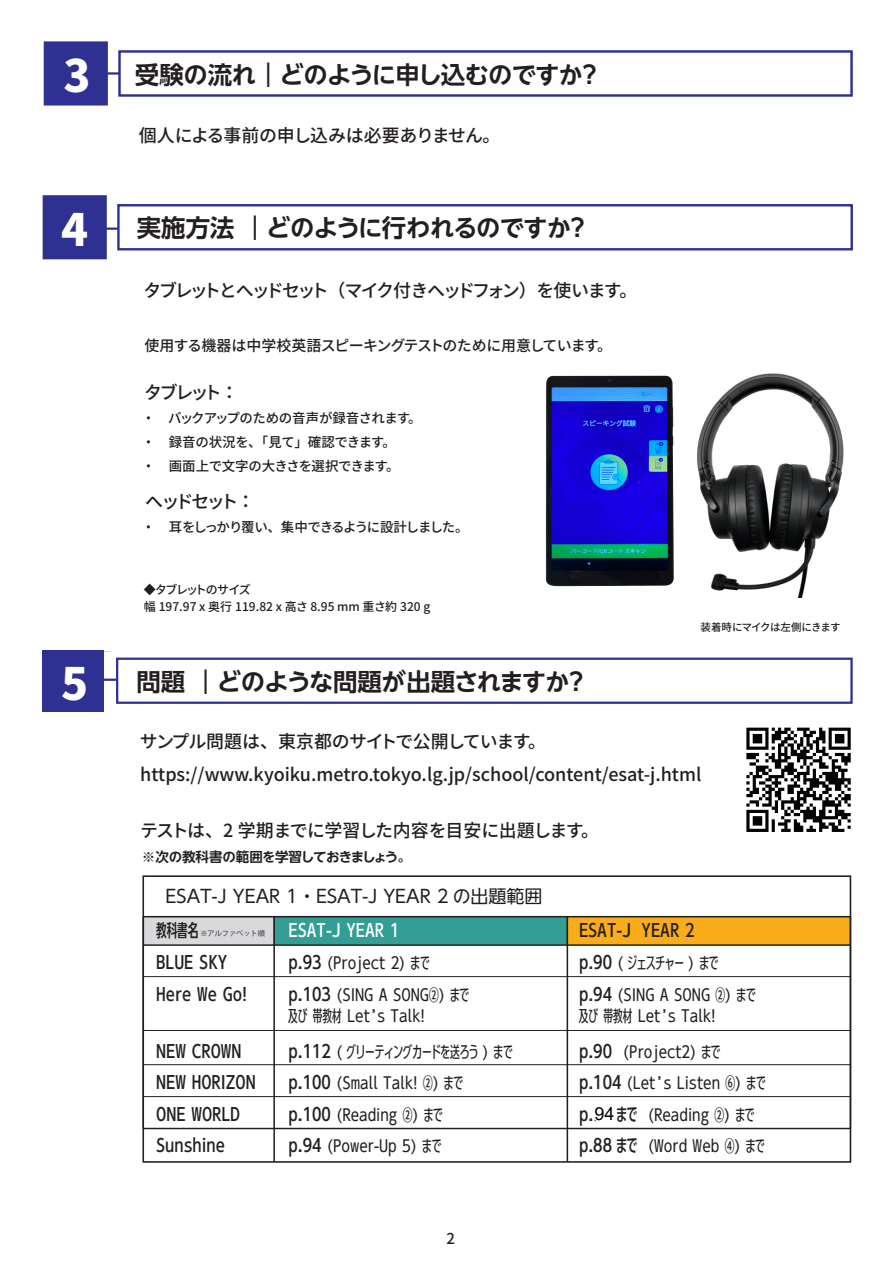
<style>
.page{position:relative;width:893px;height:1263px;background:#fff}
.page>*{position:absolute;margin:0;border:0;box-sizing:border-box;transform-origin:0 0}
.t1{font:700 24.45px "UD Shin Go NT Pr 6 De";letter-spacing:-.035em;color:#231f20}
.t2{font:500 18px/33px "Source Han Sans";color:#231f20}
.t3{font:500 18px "Source Han Sans";letter-spacing:-.03em;color:#231f20}
.t4{font:500 18px "Source Han Sans";letter-spacing:-.11em;color:#231f20}
.t5{font:18px "UD Shin Go NT Pr 6";color:#231f20}
.t6{font:18px "Arial";color:#000}
.t7{font:500 17.55px "UD Shin Go C Osiz Pr 6 N";color:#231f20}
.t8{font:500 17.55px "UD Shin Go C Osiz Pr 6 N";color:#fff}
.t9{font:16.2px "UD Shin Go C Osiz Pr 6 N";color:#231f20}
.t10{font:16.2px "UD Shin Go C Osiz Pr 6 N";letter-spacing:-.02em;color:#231f20}
.t11{font:500 15px "Source Han Sans";letter-spacing:-.05em;color:#231f20}
.t12{font:500 13.5px/24px "Source Han Sans";letter-spacing:-.04em;color:#231f20}
.t13{font:500 13.5px "Source Han Sans";letter-spacing:-.105em;color:#231f20}
.t14{font:700 13.5px "UD Shin Go NT Pr 6 De";letter-spacing:-.05em;color:#231f20}
.t15{font:500 12px/16.5px "Source Han Sans";letter-spacing:-.02em;color:#231f20}
.t16{font:500 10.5px "Source Han Sans";letter-spacing:-.045em;color:#231f20}
.t17{font:7.2px "Koz Go Pr 6 N";color:#231f20}
.s1{font-family:"Source Han Sans";font-weight:800;font-size:44.55px;color:#fff}
.s2{font-weight:500;font-size:17.55px}
</style>
<div class="page">
<div style="left:274px;top:916px;width:293px;height:29px;background:#329e96;border:1px solid #231f20"></div>
<div style="left:143px;top:916px;width:131px;height:29px;background:#d8d9db"></div>
<div style="left:567px;top:916px;width:284px;height:29px;background:#faad19"></div>
<div style="left:44px;top:41px;width:64px;height:65px;background:#2e3092;border:2px solid #2e3092"></div>
<div style="left:118px;top:50px;width:735px;height:47px;border:2px solid #2e3092"></div>
<div style="left:43px;top:650px;width:61px;height:62px;background:#2e3092"></div>
<div style="left:116px;top:658px;width:737px;height:46px;border:2px solid #2e3092"></div>
<div style="left:43px;top:195px;width:64px;height:64px;background:#2e3092;border:2px solid #2e3092"></div>
<div style="left:117px;top:204px;width:736px;height:46px;border:2px solid #2e3092"></div>
<svg style="left:746px;top:728px;width:105px;height:104px"></svg>
<hr style="left:143px;top:976px;width:707px;height:1px;background:#231f20">
<hr style="left:143px;top:945px;width:707px;height:1px;background:#231f20">
<hr style="left:143px;top:1030px;width:707px;height:1px;background:#231f20">
<hr style="left:143px;top:1064px;width:707px;height:1px;background:#231f20">
<hr style="left:143px;top:1096px;width:707px;height:1px;background:#231f20">
<hr style="left:143px;top:1128px;width:707px;height:1px;background:#231f20">
<hr style="left:273px;top:917px;width:2px;height:245px;background:#231f20">
<hr style="left:567px;top:917px;width:1px;height:245px;background:#231f20">
<svg style="left:106px;top:228px;width:12px;height:2px"></svg>
<svg style="left:107px;top:72px;width:13px;height:3px"></svg>
<svg style="left:104px;top:679px;width:13px;height:2px"></svg>
<div style="left:142px;top:875px;width:709px;height:288px;border:2px solid #231f20"></div>
<img style="left:697px;top:373px;width:147px;height:225px">
<img style="left:545px;top:375px;width:129px;height:211px">
<h1 class="t1" style="left:64px;top:54px;width:540px"><span class="s1">3</span> 受験の流れ｜どのように申し込むのですか？</h1>
<p class="t3" style="left:139px;top:125px;width:363px">個人による事前の申し込みは必要ありません。</p>
<h1 class="t1" style="left:61px;top:208px;width:530px"><span class="s1">4</span> 実施方法 ｜どのように行われるのですか？</h1>
<p class="t4" style="left:144px;top:281px;width:495px">タブレットとヘッドセット（マイク付きヘッドフォン）を使います。</p>
<p class="t11" style="left:144px;top:337px;width:469px">使用する機器は中学校英語スピーキングテストのために用意しています。</p>
<p class="t3" style="left:144px;top:382px;width:96px">タブレット：</p>
<p class="t12" style="left:142px;top:406px;width:282px">・　バックアップのための音声が録音されます。・　録音の状況を、「見て」確認できます。<br>・　画面上で文字の大きさを選択できます。</p>
<p class="t3" style="left:145px;top:491px;width:111px">ヘッドセット：</p>
<p class="t13" style="left:142px;top:520px;width:328px">・　耳をしっかり覆い、集中できるように設計しました。</p>
<p class="t15" style="left:144px;top:582px;width:288px">◆タブレットのサイズ<br>幅 197.97 x 奥行 119.82 x 高さ 8.95 mm 重さ約 320 g</p>
<h1 class="t1" style="left:61px;top:662px;width:529px"><span class="s1">5</span> 問題 ｜どのような問題が出題されますか？</h1>
<p class="t16" style="left:701px;top:621px;width:141px">装着時にマイクは左側にきます</p>
<p class="t2" style="left:140px;top:725px;width:563px">サンプル問題は、東京都のサイトで公開しています。https://www.kyoiku.metro.tokyo.lg.jp/school/content/esat-j.html</p>
<p class="t3" style="left:140px;top:820px;width:461px">テストは、2 学期までに学習した内容を目安に出題します。</p>
<p class="t14" style="left:142px;top:846px;width:271px">※次の教科書の範囲を学習しておきましょう。</p>
<p class="t5" style="left:166px;top:882px;width:378px">ESAT-J YEAR 1・ESAT-J YEAR 2 の出題範囲</p>
<p class="t17" style="left:200px;top:929px;width:66px">※アルファベット順</p>
<p class="t7" style="left:156px;top:917px;width:44px">教科書名</p>
<p class="t8" style="left:289px;top:917px;width:112px">ESAT-J YEAR 1</p>
<p class="t7" style="left:579px;top:917px;width:117px">ESAT-J　YEAR 2</p>
<p class="t7" style="left:156px;top:948px;width:73px">BLUE SKY</p>
<p class="t9" style="left:289px;top:950px;width:143px"><span class="s2">p.93</span> (Project 2) まで</p>
<p class="t9" style="left:579px;top:950px;width:141px"><span class="s2">p.90</span> ( ジェスチャー ) まで</p>
<p class="t7" style="left:156px;top:980px;width:93px">Here We Go!</p>
<p class="t9" style="left:289px;top:981px;width:182px"><span class="s2">p.103</span> (SING A SONG②) まで</p>
<p class="t9" style="left:579px;top:981px;width:178px"><span class="s2">p.94</span> (SING A SONG ②) まで</p>
<p class="t7" style="left:156px;top:1037px;width:87px">NEW CROWN</p>
<p class="t10" style="left:289px;top:1039px;width:226px"><span class="s2">p.112</span> ( グリーティングカードを送ろう ) まで</p>
<p class="t9" style="left:579px;top:1039px;width:143px"><span class="s2">p.90</span> (Project2) まで</p>
<p class="t7" style="left:156px;top:1068px;width:101px">NEW HORIZON</p>
<p class="t9" style="left:289px;top:1070px;width:176px"><span class="s2">p.100</span> (Small Talk! ②) まで</p>
<p class="t9" style="left:579px;top:1070px;width:188px"><span class="s2">p.104</span> (Let's Listen ⑥) まで</p>
<p class="t7" style="left:156px;top:1100px;width:86px">ONE WORLD</p>
<p class="t9" style="left:289px;top:1102px;width:156px"><span class="s2">p.100</span> (Reading ②) まで</p>
<p class="t9" style="left:579px;top:1102px;width:177px"><span class="s2">p.96 まで</span> (Reading ②) まで</p>
<p class="t7" style="left:156px;top:1132px;width:70px">Sunshine</p>
<p class="t9" style="left:289px;top:1133px;width:154px"><span class="s2">p.94</span> (Power-Up 5) まで</p>
<p class="t9" style="left:579px;top:1133px;width:187px"><span class="s2">p.88 まで</span> (Word Web ④) まで</p>
<p class="t9" style="left:288px;top:1003px;width:138px">及び 帯教材 Let's Talk!</p>
<p class="t9" style="left:579px;top:1003px;width:138px">及び 帯教材 Let's Talk!</p>
<p class="t6" style="left:595px;top:1101px;width:22px">94</p>
<p class="t11" style="left:446px;top:1230px;width:10px">2</p>
</div>
